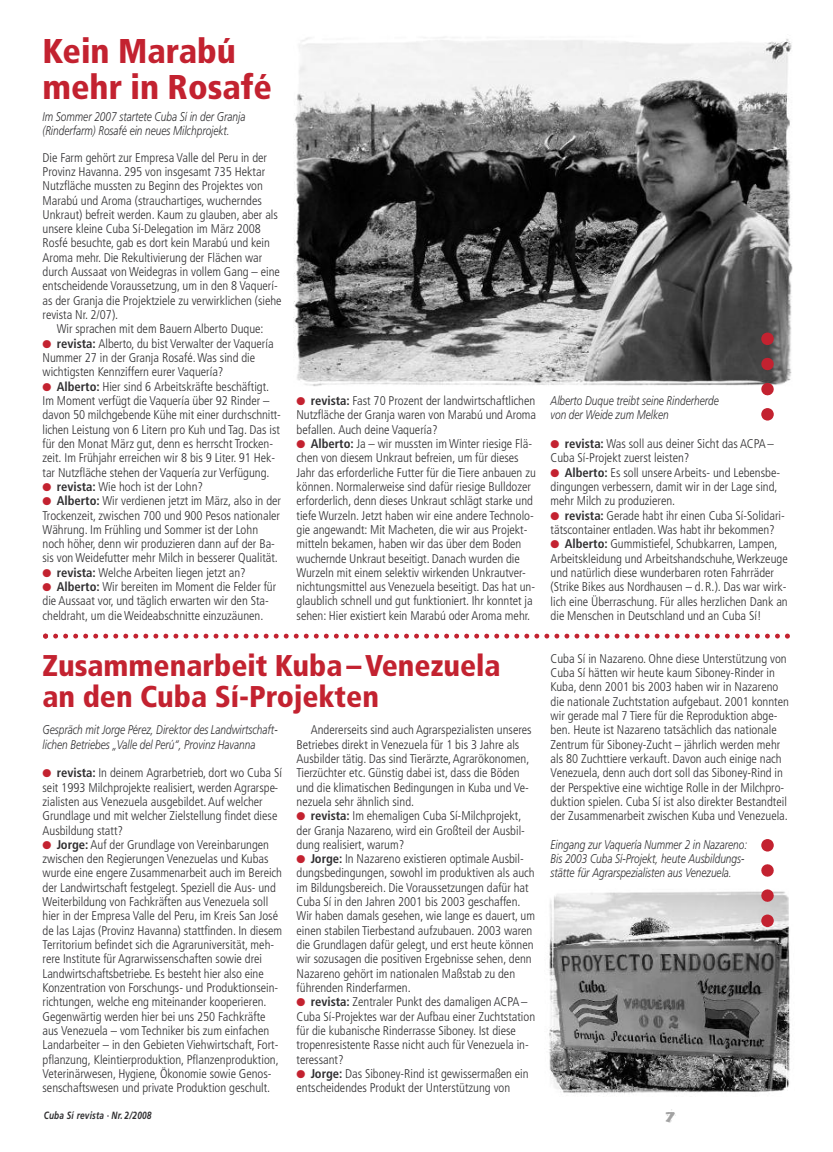
<style>
.page{position:relative;width:833px;height:1152px;background:#fff}
.page>*{position:absolute;margin:0;border:0;box-sizing:border-box;transform-origin:0 0}
.t1{font:900 condensed 34.38px/35.6px "Frutiger";color:#c32230}
.t2{font:900 condensed 30px/31.2px "Frutiger";color:#c32230}
.t3{font:20px "Fajita ICG Mild";color:#a2a2a2}
.t4{font:300 condensed 12.62px/14.2px "Frutiger";color:#302f31}
.t5{font:italic 300 12.62px/14.2px "Frutiger";color:#302f31;scale:.8 1}
.t6{font:italic 700 10.5px "Frutiger";letter-spacing:.02em;color:#302f31;scale:.79 1}
.s1{color:#c32230}
.s2{font-weight:700}
</style>
<div class="page">
<img style="left:549px;top:891px;width:241px;height:203px">
<img style="left:293px;top:37px;width:500px;height:351px">
<svg style="left:43px;top:633px;width:747px;height:5px"></svg>
<svg style="left:761px;top:332px;width:12px;height:64px"></svg>
<svg style="left:761px;top:408px;width:12px;height:12px"></svg>
<svg style="left:761px;top:839px;width:12px;height:69px"></svg>
<svg style="left:761px;top:914px;width:12px;height:13px"></svg>
<h1 class="t1" style="left:43px;top:36px;width:231px">Kein Marabú mehr in Rosafé</h1>
<p class="t5" style="left:43px;top:110px;width:255px">Im Sommer 2007 startete Cuba Sí in der Granja (Rinderfarm) Rosafé ein neues Milchprojekt.</p>
<p class="t4" style="left:43px;top:151px;width:241px">Die Farm gehört zur Empresa Valle del Peru in der Provinz Havanna. 295 von insgesamt 735 Hektar Nutzfläche mussten zu Beginn des Projektes von Marabú und Aroma (strauchartiges, wucherndes Unkraut) befreit werden. Kaum zu glauben, aber als unsere kleine Cuba Sí-Delegation im März 2008<br>Rosfé besuchte, gab es dort kein Marabú und kein Aroma mehr. Die Rekultivierung der Flächen war durch Aussaat von Weidegras in vollem Gang – eine entscheidende Voraussetzung, um in den 8 Vaquerí&shy;as der Granja die Projektziele zu verwirklichen (siehe revista Nr. 2/07).</p>
<p class="t4" style="left:57px;top:323px;width:208px">Wir sprachen mit dem Bauern Alberto Duque:</p>
<p class="t4" style="left:43px;top:337px;width:233px"><span class="s1">●</span> <span class="s2">revista:</span> Alberto, du bist Verwalter der Vaquería<br>Nummer 27 in der Granja Rosafé.Was sind die wichtigsten Kennziffern eurer Vaquería?</p>
<p class="t4" style="left:43px;top:380px;width:240px"><span class="s1">●</span> <span class="s2">Alberto:</span> Hier sind 6 Arbeitskräfte beschäftigt.<br>Im Moment verfügt die Vaquería über 92 Rinder – davon 50 milchgebende Kühe mit einer durchschnitt&shy;lichen Leistung von 6 Litern pro Kuh und Tag. Das ist für den Monat März gut, denn es herrscht Trocken&shy;zeit. Im Frühjahr erreichen wir 8 bis 9 Liter. 91 Hek&shy;tar Nutzfläche stehen der Vaquería zur Verfügung.</p>
<p class="t4" style="left:43px;top:480px;width:162px"><span class="s1">●</span> <span class="s2">revista:</span> Wie hoch ist der Lohn?</p>
<p class="t4" style="left:43px;top:495px;width:240px"><span class="s1">●</span> <span class="s2">Alberto:</span> Wir verdienen jetzt im März, also in der Trockenzeit, zwischen 700 und 900 Pesos nationaler Währung. Im Frühling und Sommer ist der Lohn noch höher, denn wir produzieren dann auf der Ba&shy;sis von Weidefutter mehr Milch in besserer Qualität.</p>
<p class="t4" style="left:43px;top:566px;width:205px"><span class="s1">●</span> <span class="s2">revista:</span> Welche Arbeiten liegen jetzt an?</p>
<p class="t4" style="left:43px;top:580px;width:235px"><span class="s1">●</span> <span class="s2">Alberto:</span> Wir bereiten im Moment die Felder für die Aussaat vor, und täglich erwarten wir den Sta&shy;cheldraht, um die Weideabschnitte einzuzäunen.</p>
<p class="t4" style="left:296px;top:394px;width:241px;text-align:justify"><span class="s1">●</span> <span class="s2">revista:</span> Fast 70 Prozent der landwirtschaftlichen Nutzfläche der Granja waren von Marabú und Aroma befallen. Auch deine Vaquería?</p>
<p class="t4" style="left:296px;top:437px;width:241px"><span class="s1">●</span> <span class="s2">Alberto:</span> Ja – wir mussten im Winter riesige Flä&shy;chen von diesem Unkraut befreien, um für dieses Jahr das erforderliche Futter für die Tiere anbauen zu können. Normalerweise sind dafür riesige Bulldozer erforderlich, denn dieses Unkraut schlägt starke und tiefe Wurzeln. Jetzt haben wir eine andere Technolo&shy;gie angewandt: Mit Macheten, die wir aus Projekt&shy;mitteln bekamen, haben wir das über dem Boden wuchernde Unkraut beseitigt. Danach wurden die Wurzeln mit einem selektiv wirkenden Unkrautver&shy;nichtungsmittel aus Venezuela beseitigt. Das hat un&shy;glaublich schnell und gut funktioniert. Ihr konntet ja sehen: Hier existiert kein Marabú oder Aroma mehr.</p>
<h2 class="t2" style="left:43px;top:652px;width:459px">Zusammenarbeit Kuba–Venezuela an den Cuba Sí-Projekten</h2>
<p class="t5" style="left:43px;top:723px;width:295px">Gespräch mit Jorge Pérez, Direktor des Landwirtschaft&shy;lichen Betriebes „Valle del Perú“, Provinz Havanna</p>
<p class="t4" style="left:43px;top:766px;width:241px"><span class="s1">●</span> <span class="s2">revista:</span> In deinem Agrarbetrieb, dort wo Cuba Sí seit 1993 Milchprojekte realisiert, werden Agrarspe&shy;zialisten aus Venezuela ausgebildet.Auf welcher Grundlage und mit welcher Zielstellung findet diese Ausbildung statt?</p>
<p class="t4" style="left:43px;top:838px;width:241px"><span class="s1">●</span> <span class="s2">Jorge:</span> Auf der Grundlage von Vereinbarungen zwischen den Regierungen Venezuelas und Kubas wurde eine engere Zusammenarbeit auch im Bereich der Landwirtschaft festgelegt. Speziell die Aus- und Weiterbildung von Fachkräften aus Venezuela soll hier in der Empresa Valle del Peru, im Kreis San José de las Lajas (Provinz Havanna) stattfinden. In diesem Territorium befindet sich die Agraruniversität, meh&shy;rere Institute für Agrarwissenschaften sowie drei Landwirtschaftsbetriebe. Es besteht hier also eine Konzentration von Forschungs- und Produktionsein&shy;richtungen, welche eng miteinander kooperieren.<br>Gegenwärtig werden hier bei uns 250 Fachkräfte aus Venezuela – vom Techniker bis zum einfachen Landarbeiter – in den Gebieten Viehwirtschaft, Fort&shy;pflanzung, Kleintierproduktion, Pflanzenproduktion, Veterinärwesen, Hygiene, Ökonomie sowie Genos&shy;senschaftswesen und private Produktion geschult.</p>
<p class="t4" style="left:296px;top:724px;width:237px;text-indent:14px">Andererseits sind auch Agrarspezialisten unseres Betriebes direkt in Venezuela für 1 bis 3 Jahre als Ausbilder tätig. Das sind Tierärzte,Agrarökonomen, Tierzüchter etc. Günstig dabei ist, dass die Böden und die klimatischen Bedingungen in Kuba und Ve&shy;nezuela sehr ähnlich sind.</p>
<p class="t4" style="left:296px;top:809px;width:230px"><span class="s1">●</span> <span class="s2">revista:</span> Im ehemaligen Cuba Sí-Milchprojekt, der Granja Nazareno, wird ein Großteil der Ausbil&shy;dung realisiert, warum?</p>
<p class="t4" style="left:296px;top:852px;width:240px"><span class="s1">●</span> <span class="s2">Jorge:</span> In Nazareno existieren optimale Ausbil&shy;dungsbedingungen, sowohl im produktiven als auch im Bildungsbereich. Die Voraussetzungen dafür hat Cuba Sí in den Jahren 2001 bis 2003 geschaffen.<br>Wir haben damals gesehen, wie lange es dauert, um einen stabilen Tierbestand aufzubauen. 2003 waren die Grundlagen dafür gelegt, und erst heute können wir sozusagen die positiven Ergebnisse sehen, denn Nazareno gehört im nationalen Maßstab zu den führenden Rinderfarmen.</p>
<p class="t4" style="left:296px;top:995px;width:240px"><span class="s1">●</span> <span class="s2">revista:</span> Zentraler Punkt des damaligen ACPA– Cuba Sí-Projektes war der Aufbau einer Zuchtstation für die kubanische Rinderrasse Siboney. Ist diese tropenresistente Rasse nicht auch für Venezuela in&shy;teressant?</p>
<p class="t4" style="left:296px;top:1067px;width:234px"><span class="s1">●</span> <span class="s2">Jorge:</span> Das Siboney-Rind ist gewissermaßen ein entscheidendes Produkt der Unterstützung von</p>
<p class="t5" style="left:550px;top:394px;width:212px">Alberto Duque treibt seine Rinderherde von der Weide zum Melken</p>
<p class="t4" style="left:550px;top:437px;width:225px"><span class="s1">●</span> <span class="s2">revista:</span> Was soll aus deiner Sicht das ACPA–<br>Cuba Sí-Projekt zuerst leisten?</p>
<p class="t4" style="left:550px;top:466px;width:231px"><span class="s1">●</span> <span class="s2">Alberto:</span> Es soll unsere Arbeits- und Lebensbe&shy;dingungen verbessern, damit wir in der Lage sind, mehr Milch zu produzieren.</p>
<p class="t4" style="left:550px;top:509px;width:236px"><span class="s1">●</span> <span class="s2">revista:</span> Gerade habt ihr einen Cuba Sí-Solidari&shy;tätscontainer entladen.Was habt ihr bekommen?</p>
<p class="t4" style="left:550px;top:538px;width:239px"><span class="s1">●</span> <span class="s2">Alberto:</span> Gummistiefel, Schubkarren, Lampen, Arbeitskleidung und Arbeitshandschuhe,Werkzeuge und natürlich diese wunderbaren roten Fahrräder (Strike Bikes aus Nordhausen – d. R.). Das war wirk&shy;lich eine Überraschung. Für alles herzlichen Dank an die Menschen in Deutschland und an Cuba Sí!</p>
<p class="t4" style="left:550px;top:652px;width:240px">Cuba Sí in Nazareno. Ohne diese Unterstützung von Cuba Sí hätten wir heute kaum Siboney-Rinder in Kuba, denn 2001 bis 2003 haben wir in Nazareno die nationale Zuchtstation aufgebaut. 2001 konnten wir gerade mal 7 Tiere für die Reproduktion abge&shy;ben. Heute ist Nazareno tatsächlich das nationale Zentrum für Siboney-Zucht – jährlich werden mehr als 80 Zuchttiere verkauft. Davon auch einige nach Venezuela, denn auch dort soll das Siboney-Rind in der Perspektive eine wichtige Rolle in der Milchpro&shy;duktion spielen. Cuba Sí ist also direkter Bestandteil der Zusammenarbeit zwischen Kuba und Venezuela.</p>
<p class="t5" style="left:550px;top:838px;width:247px">Eingang zur Vaquería Nummer 2 in Nazareno:<br>Bis 2003 Cuba Sí-Projekt, heute Ausbildungs&shy;stätte für Agrarspezialisten aus Venezuela.</p>
<p class="t6" style="left:44px;top:1111px;width:138px">Cuba Sí revista · Nr. 2/2008</p>
<h3 class="t3" style="left:665px;top:1103px;width:12px">7</h3>
</div>
